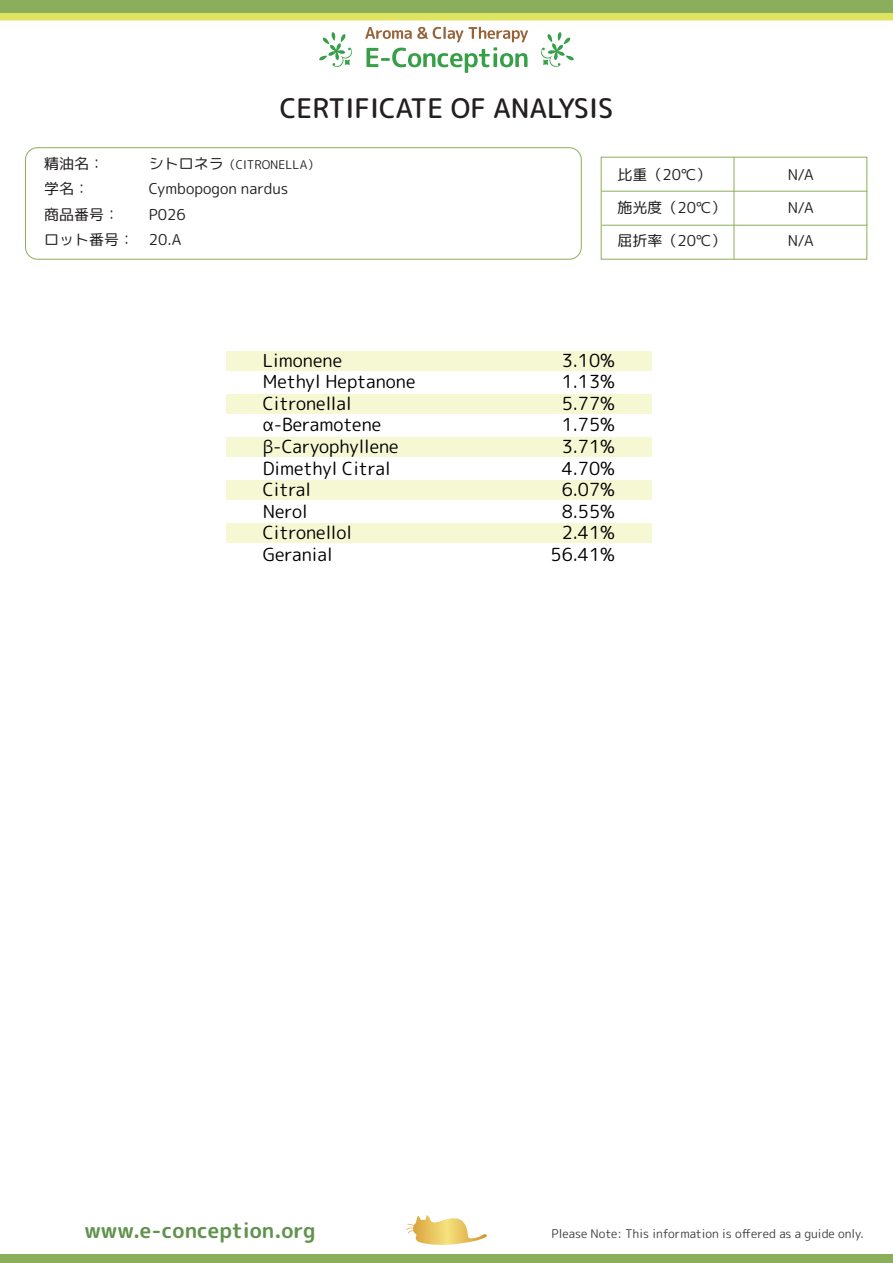
<style>
.page{position:relative;width:893px;height:1263px;background:#fff}
.page>*{position:absolute;margin:0;border:0;box-sizing:border-box;transform-origin:0 0}
.t1{font:27px "rounded mplus 1 c medium";color:#231f20}
.t2{font:21px "rounded mplus 1 c bold";color:#61934d}
.t3{font:18px/21.6px "rounded mplus 1 c regular";color:#000}
.t4{font:15px/25.5px "rounded mplus 1 c regular";color:#231f20}
.t5{font:12px "rounded mplus 1 c regular";color:#404041}
.t6{font:12px "rounded mplus 1 c regular";color:#231f20}
.s1{font-size:15px}
</style>
<div class="page">
<div style="left:0;top:0;width:893px;height:15px;background:#8aae5b"></div>
<div style="left:0;top:13px;width:893px;height:7px;background:#dfe460"></div>
<div style="left:25px;top:147px;width:557px;height:113px;border:1px solid #8aaf5a;border-radius:12px"></div>
<div style="left:601px;top:157px;width:266px;height:103px;border:1px solid #8aaf5a"></div>
<hr style="left:602px;top:191px;width:265px;height:1px;background:#8aaf5a">
<hr style="left:602px;top:225px;width:265px;height:1px;background:#8aaf5a">
<hr style="left:734px;top:157px;width:1px;height:102px;background:#8aaf5a">
<svg style="left:365px;top:27px;width:163px;height:46px"></svg>
<svg style="left:319px;top:32px;width:33px;height:35px"></svg>
<svg style="left:541px;top:32px;width:33px;height:35px"></svg>
<svg style="left:406px;top:1215px;width:81px;height:30px"></svg>
<div style="left:0;top:1254px;width:893px;height:9px;background:#8aae5b"></div>
<div style="left:226px;top:352px;width:426px;height:19px;background:#f6f8d3"></div>
<div style="left:226px;top:394px;width:426px;height:20px;background:#f6f8d3"></div>
<div style="left:226px;top:437px;width:426px;height:19px;background:#f6f8d3"></div>
<div style="left:226px;top:480px;width:426px;height:19px;background:#f6f8d3"></div>
<div style="left:226px;top:523px;width:426px;height:19px;background:#f6f8d3"></div>
<h1 class="t1" style="left:280px;top:89px;width:335px">CERTIFICATE OF ANALYSIS</h1>
<p class="t4" style="left:44px;top:151px;width:91px">精油名：<br>学名：<br>商品番号：ロット番号：</p>
<p class="t4" style="left:617px;top:162px;width:95px">比重（20℃）</p>
<p class="t6" style="left:149px;top:156px;width:172px"><span class="s1">シトロネラ</span>（CITRONELLA）</p>
<p class="t4" style="left:149px;top:176px;width:141px">Cymbopogon nardus<br>P026<br>20.A</p>
<p class="t4" style="left:617px;top:195px;width:110px">施光度（20℃）</p>
<p class="t4" style="left:617px;top:228px;width:110px">屈折率（20℃）</p>
<p class="t3" style="left:263px;top:349px;width:154px">Limonene<br>Methyl Heptanone<br>Citronellal α-Beramotene β-Caryophyllene<br>Dimethyl Citral<br>Citral<br>Nerol<br>Citronellol<br>Geranial</p>
<p class="t3" style="left:550px;top:349px;width:66px;text-align:right">3.10%<br>1.13%<br>5.77%<br>1.75%<br>3.71%<br>4.70%<br>6.07%<br>8.55%<br>2.41%<br>56.41%</p>
<p class="t4" style="left:788px;top:162px;width:28px">N/A</p>
<p class="t4" style="left:788px;top:195px;width:28px">N/A</p>
<p class="t4" style="left:788px;top:228px;width:28px">N/A</p>
<p class="t2" style="left:84px;top:1216px;width:233px">www.e-conception.org</p>
<p class="t5" style="left:552px;top:1225px;width:314px">Please Note: This information is offered as a guide only.</p>
</div>
